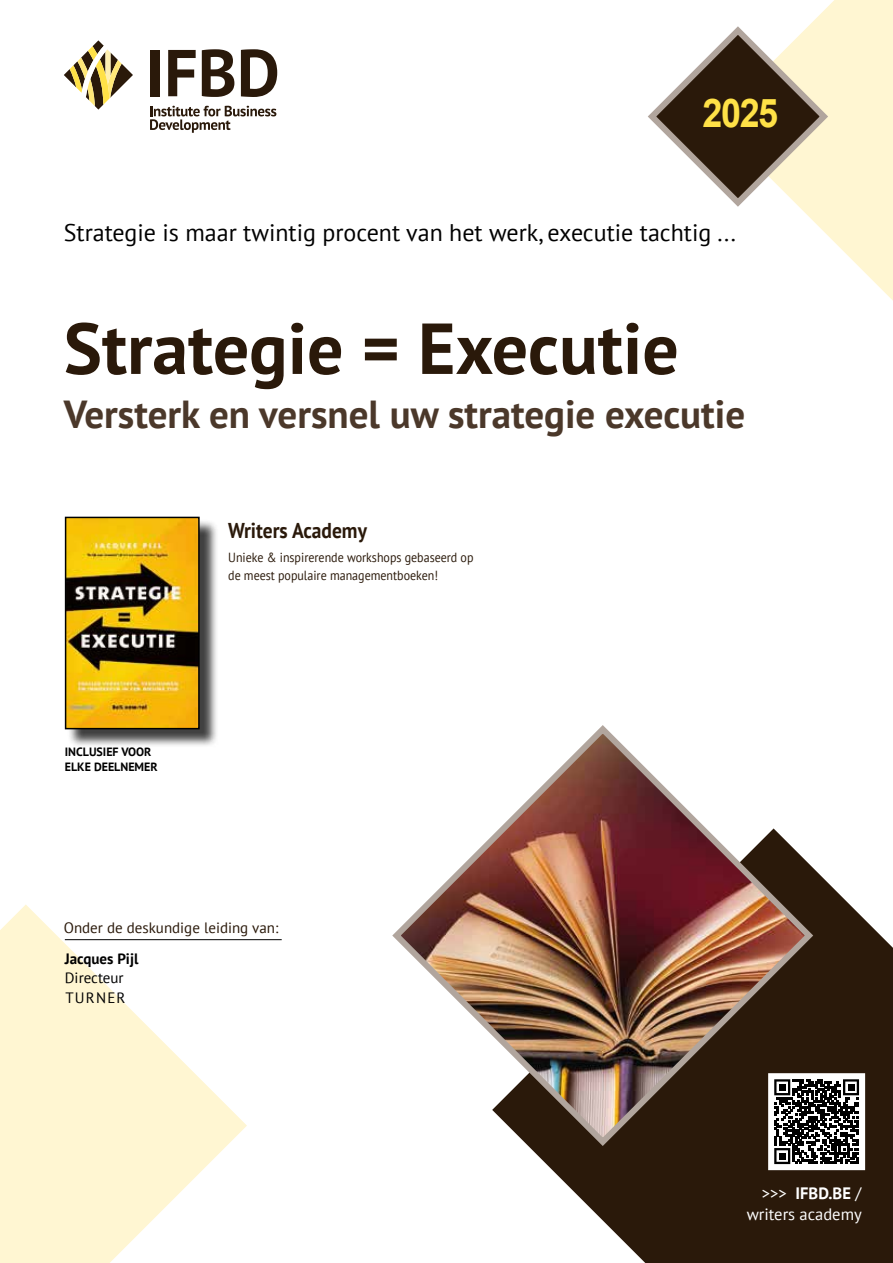
<style>
.page{position:relative;width:893px;height:1263px;background:#fff}
.page>*{position:absolute;margin:0;border:0;box-sizing:border-box;transform-origin:0 0}
.t1{font:700 72px "PT Sans";color:#2a190a}
.t2{font:700 39.6px "Arial";color:#ffe147;scale:.91 1}
.t3{font:700 39px "PT Sans";color:#4b382a}
.t4{font:24px "PT Sans";color:#000}
.t5{font:700 21.45px "PT Sans";color:#2a190a;scale:.91 1}
.t6{font:16.5px/21px "PT Sans";color:#fff;text-align:right}
.t7{font:15px "PT Sans";color:#2a190a}
.t8{font:15px/19.5px "PT Sans";color:#000}
.t9{font:700 15px "PT Sans";color:#000}
.t10{font:13.2px/18px "PT Sans";color:#2a190a;scale:.91 1}
.t11{font:700 12px/15px "PT Sans";color:#000}
.s1{font-weight:700}
</style>
<div class="page">
<svg style="left:803px;top:0;width:90px;height:301px;fill:#fff6d2"></svg>
<svg style="left:0;top:904px;width:247px;height:359px;fill:#fff6d2"></svg>
<svg style="left:648px;top:22px;width:184px;height:189px"></svg>
<svg style="left:532px;top:872px;width:361px;height:391px;fill:#2a190a"></svg>
<svg style="left:64px;top:40px;width:69px;height:70px"></svg>
<div style="left:150px;top:50px;width:9px;height:46px;background:#2a190a"></div>
<svg style="left:168px;top:50px;width:28px;height:46px"></svg>
<svg style="left:202px;top:49px;width:32px;height:48px"></svg>
<svg style="left:241px;top:49px;width:36px;height:48px"></svg>
<svg style="left:150px;top:106px;width:126px;height:27px"></svg>
<img style="left:392px;top:725px;width:425px;height:425px">
<hr style="left:65px;top:939px;width:217px;height:1px;background:#000">
<div style="left:770px;top:1075px;width:94px;height:94px;background:#fff"></div>
<svg style="left:774px;top:1079px;width:85px;height:85px"></svg>
<div style="left:779px;top:1084px;width:7px;height:7px;background:#000"></div>
<div style="left:848px;top:1084px;width:6px;height:7px;background:#000"></div>
<div style="left:779px;top:1152px;width:7px;height:7px;background:#000"></div>
<div style="left:768px;top:1073px;width:97px;height:97px;border:3px solid #fff"></div>
<div style="left:67px;top:519px;width:151px;height:229px;background:#000;opacity:.75"></div>
<img style="left:68px;top:520px;width:129px;height:206px">
<div style="left:65px;top:517px;width:135px;height:212px;border:2px solid #000"></div>
<h2 class="t2" style="left:702px;top:87px;width:85px">2025</h2>
<h3 class="t4" style="left:64px;top:218px;width:674px">Strategie is maar twintig procent van het werk, executie tachtig ...</h3>
<h1 class="t1" style="left:64px;top:301px;width:617px">Strategie = Executie</h1>
<h3 class="t3" style="left:64px;top:388px;width:683px">Versterk en versnel uw strategie executie</h3>
<p class="t11" style="left:65px;top:743px;width:94px">INCLUSIEF VOOR<br>ELKE DEELNEMER</p>
<h3 class="t5" style="left:228px;top:516px;width:154px">Writers Academy</h3>
<p class="t10" style="left:228px;top:548px;width:271px">Unieke &amp; inspirerende workshops gebaseerd op de meest populaire managementboeken!</p>
<p class="t7" style="left:64px;top:918px;width:216px">Onder de deskundige leiding van:</p>
<p class="t9" style="left:65px;top:948px;width:75px">Jacques Pijl</p>
<p class="t8" style="left:65px;top:968px;width:62px">Directeur<br>TURNER</p>
<p class="t6" style="left:747px;top:1182px;width:117px">&gt;&gt;&gt; <span class="s1">IFBD.BE</span> / writers academy</p>
</div>
